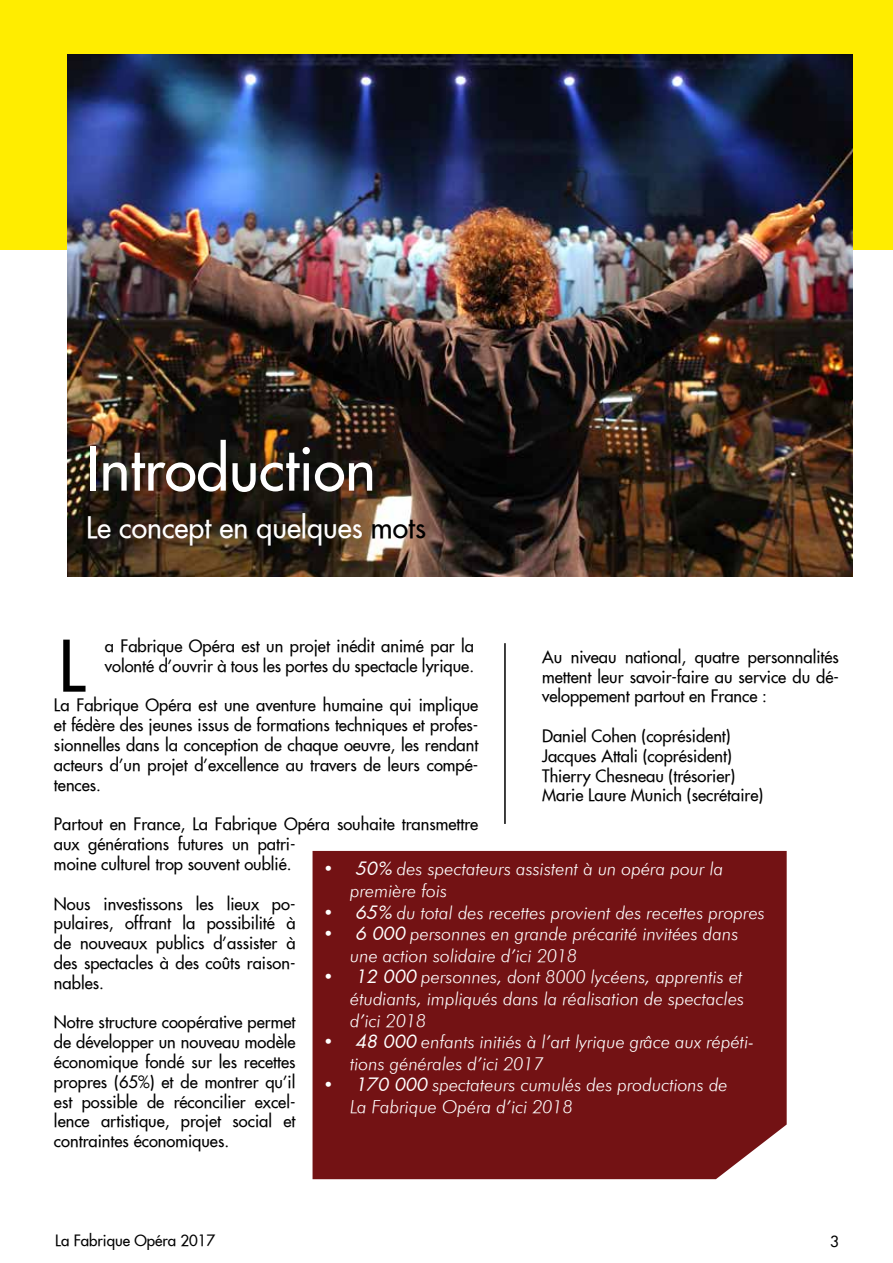
<style>
.page{position:relative;width:893px;height:1263px;background:#fff}
.page>*{position:absolute;margin:0;border:0;box-sizing:border-box;transform-origin:0 0}
.t1{font:69px "Futura Extended";color:#000}
.t2{font:58.5px "Futura Extended";color:#fff}
.t3{font:28.5px "Futura Extended";color:#fff}
.t4{font:italic 300 18px/21.6px "Futura";color:#fff}
.t5{font:16.5px/19.8px "Futura Extended";color:#000;text-align:justify}
.t6{font:15px "Futura Extended";color:#000}
.s1{color:#000}
.s2{font-family:"Futura Beyaz";font-weight:400}
</style>
<div class="page">
<div style="left:0;top:1px;width:892px;height:249px;background:#ffed00"></div>
<img style="left:68px;top:54px;width:785px;height:523px">
<div style="left:313px;top:851px;width:474px;height:328px;background:#731214"></div>
<hr style="left:504px;top:643px;width:2px;height:181px;background:#000">
<h2 class="t2" style="left:86px;top:431px;width:291px">Introduction</h2>
<h3 class="t3" style="left:86px;top:508px;width:341px">Le concept en quelques <span class="s1">mots</span></h3>
<h1 class="t1" style="left:58px;top:621px;width:28px">L</h1>
<p class="t5" style="left:105px;top:636px;width:371px">a Fabrique Opéra est un projet inédit animé par la volonté d’ouvrir à tous les portes du spectacle lyrique.</p>
<p class="t5" style="left:54px;top:695px;width:426px">La Fabrique Opéra est une aventure humaine qui implique et fédère des jeunes issus de formations techniques et profes&shy;sionnelles dans la conception de chaque oeuvre, les rendant acteurs d’un projet d’excellence au travers de leurs compé&shy;tences.</p>
<p class="t5" style="left:54px;top:814px;width:426px;text-align:left">Partout en France, La Fabrique Opéra souhaite transmettre aux générations futures un patri-<br>moine culturel trop souvent oublié.</p>
<p class="t5" style="left:54px;top:893px;width:243px">Nous investissons les lieux po&shy;pulaires, offrant la possibilité à de nouveaux publics d’assister à des spectacles à des coûts raison&shy;nables.</p>
<p class="t5" style="left:54px;top:1012px;width:243px">Notre structure coopérative permet de développer un nouveau modèle économique fondé sur les recettes propres (65%) et de montrer qu’il est possible de réconcilier excel&shy;lence artistique, projet social et contraintes économiques.</p>
<p class="t5" style="left:542px;top:646px;width:298px">Au niveau national, quatre personnalités mettent leur savoir-faire au service du dé&shy;veloppement partout en France :</p>
<p class="t5" style="left:542px;top:726px;width:223px;text-align:left">Daniel Cohen (coprésident)<br>Jacques Attali (coprésident)<br>Thierry Chesneau (trésorier)<br>Marie Laure Munich (secrétaire)</p>
<p class="t4" style="left:350px;top:858px;width:375px;text-indent:-27px">• <span class="s2">50%</span> des spectateurs assistent à un opéra pour la première fois</p>
<p class="t4" style="left:323px;top:901px;width:443px">• <span class="s2">65%</span> du total des recettes provient des recettes propres</p>
<p class="t4" style="left:350px;top:923px;width:390px;text-indent:-27px">• <span class="s2">6 000</span> personnes en grande précarité invitées dans une action solidaire d’ici 2018</p>
<p class="t4" style="left:350px;top:966px;width:396px;text-align:justify;text-indent:-27px">• <span class="s2">12 000</span> personnes, dont 8000 lycéens, apprentis et étudiants, impliqués dans la réalisation de spectacles d’ici 2018</p>
<p class="t4" style="left:350px;top:1031px;width:405px;text-indent:-27px">• <span class="s2">48 000</span> enfants initiés à l’art lyrique grâce aux répéti&shy;tions générales d’ici 2017</p>
<p class="t4" style="left:350px;top:1074px;width:379px;text-indent:-27px">• <span class="s2">170 000</span> spectateurs cumulés des productions de<br>La Fabrique Opéra d’ici 2018</p>
<p class="t6" style="left:55px;top:1231px;width:161px">La Fabrique Opéra 2017</p>
<p class="t6" style="left:830px;top:1231px;width:10px">3</p>
</div>
